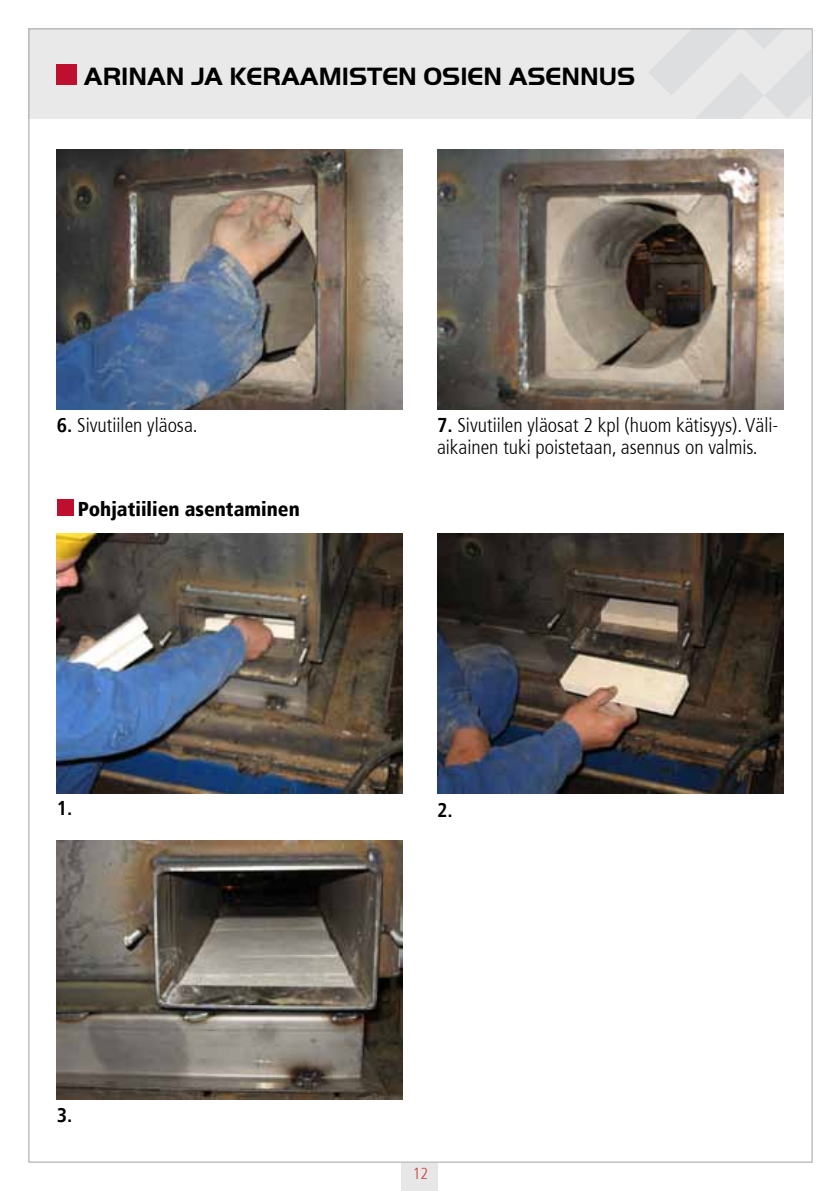
<style>
.page{position:relative;width:840px;height:1191px;background:#fff}
.page>*{position:absolute;margin:0;border:0;box-sizing:border-box;transform-origin:0 0}
.t1{font:700 26px "Handel Gothic LT";color:#000}
.t2{font:300 condensed 20px/22px "Frutiger";color:#000}
.t3{font:900 condensed 20px "Frutiger";color:#000}
.t4{font:700 condensed 20px "Frutiger";color:#000}
.t5{font:300 condensed 16px "Frutiger";color:#c74041}
.s1{font-weight:700}
</style>
<div class="page">
<div style="left:401px;top:1163px;width:37px;height:28px;background:#e7e7e8"></div>
<div style="left:28px;top:28px;width:782px;height:91px;background:#e9e9ea"></div>
<svg style="left:649px;top:30px;width:161px;height:88px"></svg>
<img style="left:57px;top:150px;width:346px;height:259px">
<img style="left:437px;top:150px;width:345px;height:259px">
<img style="left:57px;top:533px;width:346px;height:260px">
<img style="left:437px;top:533px;width:345px;height:260px">
<img style="left:57px;top:840px;width:346px;height:259px">
<div style="left:57px;top:65px;width:20px;height:20px;background:#be0f2e"></div>
<div style="left:57px;top:499px;width:16px;height:17px;background:#be0f2e"></div>
<h1 class="t1" style="left:84px;top:61px;width:552px">ARINAN JA KERAAMISTEN OSIEN ASENNUS</h1>
<p class="t2" style="left:57px;top:414px;width:142px"><span class="s1">6.</span> Sivutiilen yläosa.</p>
<p class="t2" style="left:437px;top:414px;width:343px"><span class="s1">7.</span> Sivutiilen yläosat 2 kpl (huom kätisyys). Väli&shy;aikainen tuki poistetaan, asennus on valmis.</p>
<p class="t3" style="left:78px;top:497px;width:223px">Pohjatiilien asentaminen</p>
<p class="t4" style="left:57px;top:796px;width:17px">1.</p>
<p class="t4" style="left:437px;top:798px;width:17px">2.</p>
<p class="t4" style="left:57px;top:1102px;width:17px">3.</p>
<p class="t5" style="left:412px;top:1164px;width:17px">12</p>
</div>
